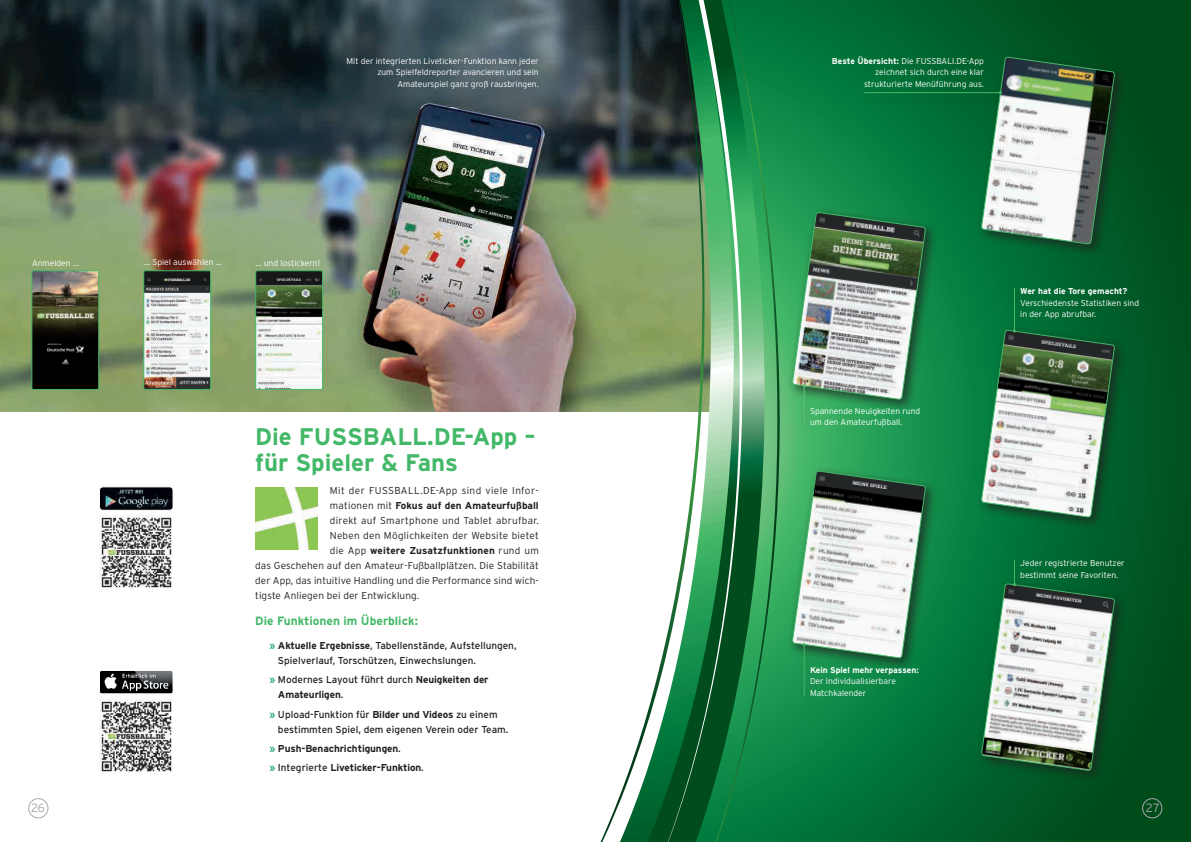
<style>
.page{position:relative;width:1191px;height:842px;background:#fff}
.page>*{position:absolute;margin:0;border:0;box-sizing:border-box;transform-origin:0 0}
.t1{font:700 24px/26px "Interstate";color:#44b869}
.t2{font:700 12px "Interstate";color:#44b869}
.t3{font:300 12px "Interstate";color:#a8a9ad}
.t4{font:300 10px "Interstate";letter-spacing:.01em;color:#231f20}
.t5{font:10px/15px "Interstate";color:#231f20}
.t6{font:700 10px/15px "Interstate";letter-spacing:-.01em;color:#231f20}
.t7{font:300 10px "Interstate";letter-spacing:.03em;color:#231f20}
.t8{font:300 10px "Interstate";letter-spacing:.035em;color:#231f20}
.t9{font:700 10px "Interstate";letter-spacing:.01em;color:#231f20}
.t10{font:300 8.5px/11.5px "Interstate";color:#fff}
.t11{font:700 8.5px "Interstate";color:#fff}
.s1{font-weight:300}
.s2{color:#009864}
.s3{font-weight:700}
.s4{font-weight:400;color:#009864}
.s5{font-weight:400}
</style>
<div class="page">
<img style="left:0;top:0;width:600px;height:411px">
<svg style="left:785px;top:0;width:406px;height:842px;background:#046a31"></svg>
<svg style="left:780px;top:0;width:5px;height:842px;background:#2b9f59"></svg>
<svg style="left:600px;top:0;width:34px;height:842px"></svg>
<svg style="left:772px;top:0;width:8px;height:842px;background:#279552"></svg>
<svg style="left:634px;top:0;width:138px;height:842px"></svg>
<div style="left:28px;top:798px;width:20px;height:20px;border:1px solid #a8a9ad;border-radius:50%"></div>
<div style="left:1142px;top:798px;width:20px;height:20px;border:1px solid #a8a9ad;border-radius:50%"></div>
<img style="left:99px;top:699px;width:73px;height:73px">
<img style="left:101px;top:672px;width:72px;height:22px">
<div style="left:99px;top:670px;width:74px;height:24px;border:1px solid #fff;border-radius:2px"></div>
<img style="left:99px;top:516px;width:73px;height:72px">
<img style="left:101px;top:487px;width:72px;height:23px">
<div style="left:99px;top:487px;width:74px;height:23px;border:1px solid #fff;border-radius:3px"></div>
<img style="left:33px;top:272px;width:64px;height:116px">
<div style="left:31px;top:270px;width:68px;height:120px;border:1px solid #44b869"></div>
<img style="left:145px;top:272px;width:64px;height:116px">
<div style="left:143px;top:270px;width:68px;height:120px;border:1px solid #44b869"></div>
<img style="left:257px;top:272px;width:64px;height:116px">
<div style="left:255px;top:270px;width:68px;height:120px;border:1px solid #44b869"></div>
<div style="left:787px;top:207px;width:151px;height:206px;background:#231f20;opacity:.75"></div>
<div style="left:976px;top:52px;width:151px;height:205px;background:#231f20;opacity:.75"></div>
<div style="left:976px;top:578px;width:151px;height:206px;background:#231f20;opacity:.75"></div>
<div style="left:787px;top:466px;width:151px;height:205px;background:#231f20;opacity:.75"></div>
<div style="left:976px;top:325px;width:151px;height:205px;background:#231f20;opacity:.75"></div>
<div style="left:860px;top:87px;width:152px;height:19px;background:#006e36"></div>
<hr style="left:864px;top:92px;width:136px;height:1px;background:#44b869">
<svg style="left:980px;top:56px;width:135px;height:189px"></svg>
<div style="left:1008px;top:284px;width:20px;height:59px;background:#007137"></div>
<hr style="left:1014px;top:288px;width:1px;height:43px;background:#44b869">
<img style="left:980px;top:329px;width:135px;height:189px">
<div style="left:798px;top:382px;width:20px;height:56px;background:#44b466"></div>
<hr style="left:803px;top:386px;width:1px;height:40px;background:#5fbd76">
<img style="left:791px;top:211px;width:135px;height:189px">
<div style="left:798px;top:640px;width:20px;height:68px;background:#1a914e"></div>
<hr style="left:803px;top:645px;width:1px;height:51px;background:#44b869">
<svg style="left:791px;top:470px;width:135px;height:189px"></svg>
<div style="left:1008px;top:555px;width:20px;height:41px;background:#007238"></div>
<svg style="left:980px;top:559px;width:135px;height:212px"></svg>
<img style="left:256px;top:488px;width:61px;height:62px">
<p class="t10" style="left:346px;top:55px;width:194px;text-align:right">Mit der integrierten Liveticker-Funktion kann jeder zum Spielfeldreporter avancieren und sein<br>Amateurspiel ganz groß rausbringen.</p>
<p class="t10" style="left:32px;top:257px;width:49px">Anmelden …</p>
<p class="t10" style="left:144px;top:257px;width:79px">… Spiel auswählen …</p>
<p class="t10" style="left:255px;top:257px;width:66px">… und lostickern!</p>
<h1 class="t1" style="left:255px;top:423px;width:282px">Die FUSSBALL.DE-App – für Spieler &amp; Fans</h1>
<p class="t8" style="left:330px;top:485px;width:210px">Mit der FUSSBALL.DE-App sind viele Infor-</p>
<p class="t6" style="left:330px;top:498px;width:210px"><span class="s1">mationen mit</span> Fokus auf den Amateurfußball</p>
<p class="t7" style="left:330px;top:515px;width:210px">direkt auf Smartphone und Tablet abrufbar.</p>
<p class="t4" style="left:330px;top:530px;width:210px">Neben den Möglichkeiten der Website bietet</p>
<p class="t9" style="left:330px;top:545px;width:210px"><span class="s1">die App</span> weitere Zusatzfunktionen <span class="s1">rund um</span></p>
<p class="t4" style="left:255px;top:560px;width:285px">das Geschehen auf den Amateur-Fußballplätzen. Die Stabilität</p>
<p class="t4" style="left:255px;top:575px;width:285px">der App, das intuitive Handling und die Performance sind wich-</p>
<p class="t4" style="left:255px;top:590px;width:165px">tigste Anliegen bei der Entwicklung.</p>
<h2 class="t2" style="left:255px;top:614px;width:164px">Die Funktionen im Überblick:</h2>
<p class="t5" style="left:278px;top:638px;width:240px;text-indent:-9px"><span class="s2">»</span> <span class="s3">Aktuelle Ergebnisse</span>, Tabellenstände, Aufstellungen,<br>Spielverlauf, Torschützen, Einwechslungen.</p>
<p class="t6" style="left:278px;top:672px;width:212px;text-indent:-9px"><span class="s4">»</span> <span class="s5">Modernes Layout führt durch</span> Neuigkeiten der<br>Amateurligen<span class="s5">.</span></p>
<p class="t5" style="left:278px;top:706px;width:232px;text-indent:-9px"><span class="s2">»</span> Upload-Funktion für <span class="s3">Bilder und Videos</span> zu einem bestimmten Spiel, dem eigenen Verein oder Team.</p>
<p class="t6" style="left:269px;top:738px;width:156px;line-height:19.2px"><span class="s4">»</span> Push-Benachrichtigungen<span class="s5">.<br></span><span class="s4">»</span> <span class="s5">Integrierte</span> Liveticker-Funktion<span class="s5">.</span></p>
<p class="t10" style="left:832px;top:55px;width:154px;text-align:right"><span class="s3">Beste Übersicht:</span> Die FUSSBALl.DE-App zeichnet sich durch eine klar strukturierte Menüführung aus.</p>
<p class="t10" style="left:810px;top:405px;width:112px">Spannende Neuigkeiten rund um den Amateurfußball.</p>
<p class="t11" style="left:810px;top:665px;width:110px">Kein Spiel mehr verpassen:</p>
<p class="t10" style="left:810px;top:675px;width:87px">Der individualisierbare<br>Matchkalender</p>
<p class="t11" style="left:1020px;top:286px;width:109px">Wer hat die Tore gemacht?</p>
<p class="t10" style="left:1020px;top:297px;width:120px">Verschiedenste Statistiken sind in der App abrufbar.</p>
<p class="t10" style="left:1020px;top:557px;width:106px">Jeder registrierte Benutzer bestimmt seine Favoriten.</p>
<h2 class="t3" style="left:31px;top:801px;width:16px">26</h2>
<h2 class="t3" style="left:1145px;top:801px;width:16px">27</h2>
</div>
